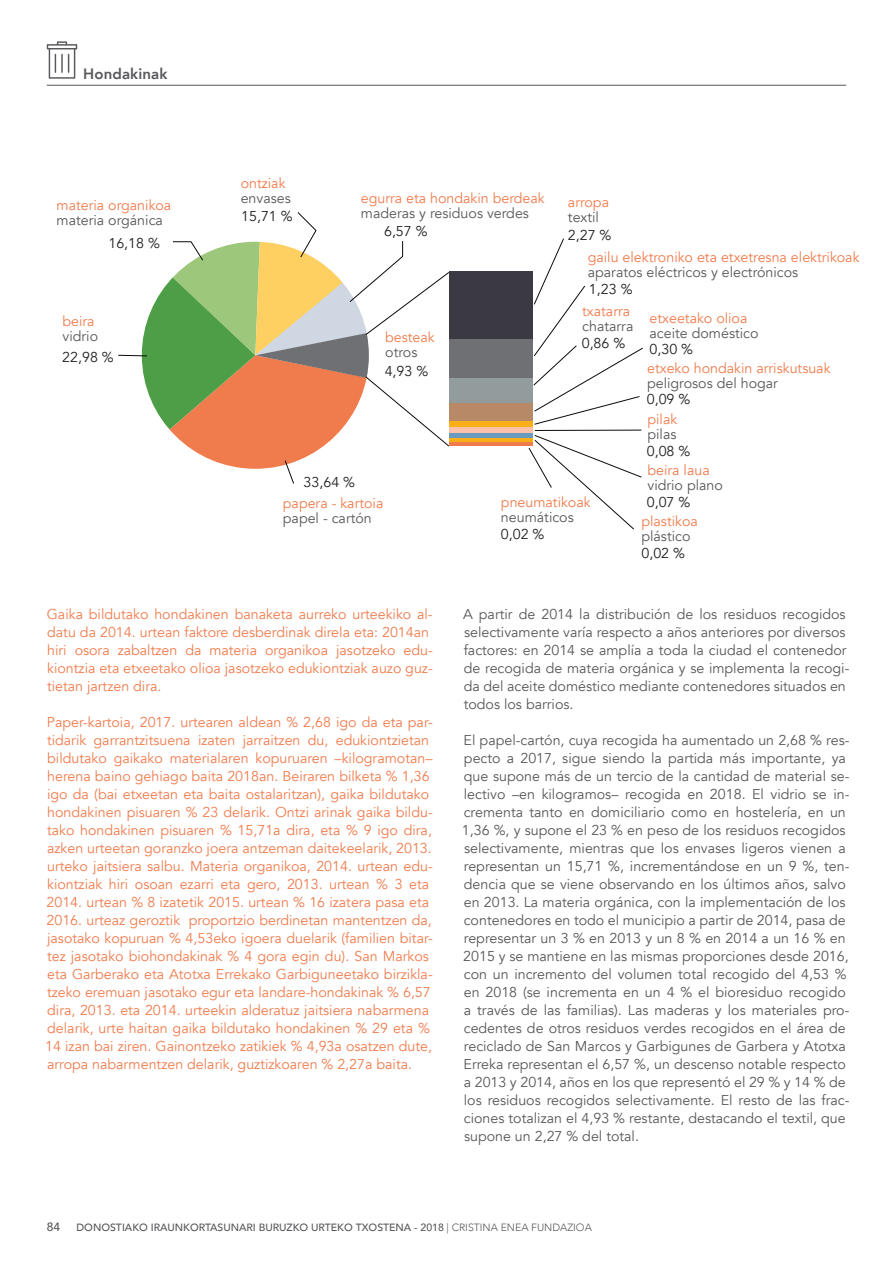
<style>
.page{position:relative;width:893px;height:1263px;background:#fff}
.page>*{position:absolute;margin:0;border:0;box-sizing:border-box;transform-origin:0 0}
.t1{font:800 15px "Avenir";letter-spacing:.01em;color:#57585b}
.t2{font:14.25px/18px "Avenir";color:#57585b}
.t3{font:14.25px/18px "Avenir";color:#f07c4d}
.t4{font:14.25px "Avenir";color:#231f20}
.t5{font:500 12px "Avenir";color:#57585b}
.t6{font:500 10.5px "Avenir";color:#57585b}
.s1{font-weight:300}
</style>
<div class="page">
<hr style="left:47px;top:85px;width:799px;height:1px;background:#57585b">
<svg style="left:47px;top:41px;width:30px;height:38px"></svg>
<svg style="left:118px;top:212px;width:331px;height:272px"></svg>
<div style="left:449px;top:271px;width:84px;height:68px;background:#3b3a42"></div>
<div style="left:449px;top:339px;width:84px;height:39px;background:#6f7074"></div>
<div style="left:449px;top:378px;width:84px;height:25px;background:#929c9d"></div>
<div style="left:449px;top:403px;width:84px;height:18px;background:#b78967"></div>
<div style="left:449px;top:421px;width:84px;height:6px;background:#faae18"></div>
<div style="left:449px;top:432px;width:84px;height:6px;background:#699bbd"></div>
<div style="left:449px;top:427px;width:84px;height:6px;background:#fbc1a9"></div>
<div style="left:449px;top:438px;width:84px;height:5px;background:#faae18"></div>
<hr style="left:449px;top:443px;width:84px;height:3px;background:#f07c4d">
<svg style="left:528px;top:238px;width:115px;height:292px"></svg>
<hr style="left:535px;top:430px;width:106px;height:1px;background:#0b090c">
<p class="t1" style="left:83px;top:62px;width:86px">Hondakinak</p>
<p class="t3" style="left:57px;top:197px;width:116px">materia organikoa</p>
<p class="t2" style="left:57px;top:212px;width:108px">materia orgánica</p>
<p class="t4" style="left:108px;top:235px;width:53px">16,18 %</p>
<p class="t3" style="left:63px;top:312px;width:34px">beira</p>
<p class="t2" style="left:63px;top:327px;width:37px">vidrio</p>
<p class="t4" style="left:62px;top:349px;width:53px">22,98 %</p>
<p class="t3" style="left:241px;top:174px;width:46px">ontziak</p>
<p class="t2" style="left:241px;top:189px;width:52px">envases</p>
<p class="t4" style="left:241px;top:207px;width:53px">15,71 %</p>
<p class="t3" style="left:361px;top:190px;width:185px">egurra eta hondakin berdeak</p>
<p class="t2" style="left:361px;top:205px;width:170px">maderas y residuos verdes</p>
<p class="t3" style="left:568px;top:193px;width:43px">arropa</p>
<p class="t2" style="left:568px;top:208px;width:33px">textil</p>
<p class="t4" style="left:384px;top:223px;width:45px">6,57 %</p>
<p class="t4" style="left:568px;top:226px;width:45px">2,27 %</p>
<p class="t3" style="left:588px;top:248px;width:273px">gailu elektroniko eta etxetresna elektrikoak</p>
<p class="t2" style="left:588px;top:263px;width:212px">aparatos eléctricos y electrónicos</p>
<p class="t3" style="left:385px;top:329px;width:51px">besteak</p>
<p class="t2" style="left:385px;top:344px;width:34px">otros</p>
<p class="t4" style="left:385px;top:363px;width:45px">4,93 %</p>
<p class="t4" style="left:589px;top:280px;width:45px">1,23 %</p>
<p class="t3" style="left:582px;top:302px;width:49px">txatarra</p>
<p class="t2" style="left:582px;top:317px;width:53px">chatarra</p>
<p class="t4" style="left:582px;top:334px;width:45px">0,86 %</p>
<p class="t3" style="left:650px;top:309px;width:99px">etxeetako olioa</p>
<p class="t2" style="left:650px;top:324px;width:110px">aceite doméstico</p>
<p class="t4" style="left:650px;top:341px;width:45px">0,30 %</p>
<p class="t4" style="left:647px;top:391px;width:45px">0,09 %</p>
<p class="t3" style="left:647px;top:359px;width:185px">etxeko hondakin arriskutsuak</p>
<p class="t2" style="left:647px;top:374px;width:132px">peligrosos del hogar</p>
<p class="t3" style="left:647px;top:410px;width:31px">pilak</p>
<p class="t2" style="left:647px;top:425px;width:31px">pilas</p>
<p class="t4" style="left:647px;top:443px;width:45px">0,08 %</p>
<p class="t4" style="left:304px;top:474px;width:53px">33,64 %</p>
<p class="t3" style="left:283px;top:494px;width:102px">papera - kartoia</p>
<p class="t2" style="left:283px;top:509px;width:90px">papel - cartón</p>
<p class="t3" style="left:501px;top:493px;width:91px">pneumatikoak</p>
<p class="t2" style="left:501px;top:508px;width:74px">neumáticos</p>
<p class="t4" style="left:501px;top:525px;width:45px">0,02 %</p>
<p class="t3" style="left:647px;top:462px;width:64px">beira laua</p>
<p class="t2" style="left:647px;top:477px;width:77px">vidrio plano</p>
<p class="t4" style="left:647px;top:494px;width:45px">0,07 %</p>
<p class="t3" style="left:641px;top:513px;width:58px">plastikoa</p>
<p class="t2" style="left:641px;top:528px;width:51px">plástico</p>
<p class="t4" style="left:641px;top:544px;width:45px">0,02 %</p>
<p class="t3" style="left:47px;top:605px;width:387px">Gaika bildutako hondakinen banaketa aurreko urteekiko al&shy;datu da 2014. urtean faktore desberdinak direla eta: 2014an hiri osora zabaltzen da materia organikoa jasotzeko edu&shy;kiontzia eta etxeetako olioa jasotzeko edukiontziak auzo guz&shy;tietan jartzen dira.</p>
<p class="t3" style="left:45px;top:713px;width:389px">Paper-kartoia, 2017. urtearen aldean % 2,68 igo da eta par&shy;tidarik garrantzitsuena izaten jarraitzen du, edukiontzietan bildutako gaikako materialaren kopuruaren –kilogramotan– herena baino gehiago baita 2018an. Beiraren bilketa % 1,36 igo da (bai etxeetan eta baita ostalaritzan), gaika bildutako hondakinen pisuaren % 23 delarik. Ontzi arinak gaika bildu&shy;tako hondakinen pisuaren % 15,71a dira, eta % 9 igo dira, azken urteetan goranzko joera antzeman daitekeelarik, 2013. urteko jaitsiera salbu. Materia organikoa, 2014. urtean edu&shy;kiontziak hiri osoan ezarri eta gero, 2013. urtean % 3 eta 2014. urtean % 8 izatetik 2015. urtean % 16 izatera pasa eta 2016. urteaz geroztik proportzio berdinetan mantentzen da, jasotako kopuruan % 4,53eko igoera duelarik (familien bitar&shy;tez jasotako biohondakinak % 4 gora egin du). San Markos eta Garberako eta Atotxa Errekako Garbiguneetako birzikla&shy;tzeko eremuan jasotako egur eta landare-hondakinak % 6,57 dira, 2013. eta 2014. urteekin alderatuz jaitsiera nabarmena delarik, urte haitan gaika bildutako hondakinen % 29 eta % 14 izan bai ziren. Gainontzeko zatikiek % 4,93a osatzen dute, arropa nabarmentzen delarik, guztizkoaren % 2,27a baita.</p>
<p class="t2" style="left:463px;top:605px;width:388px">A partir de 2014 la distribución de los residuos recogidos selectivamente varía respecto a años anteriores por diversos factores: en 2014 se amplía a toda la ciudad el contenedor de recogida de materia orgánica y se implementa la recogi&shy;da del aceite doméstico mediante contenedores situados en todos los barrios.</p>
<p class="t2" style="left:462px;top:731px;width:389px">El papel-cartón, cuya recogida ha aumentado un 2,68 % res&shy;pecto a 2017, sigue siendo la partida más importante, ya que supone más de un tercio de la cantidad de material se&shy;lectivo –en kilogramos– recogida en 2018. El vidrio se in&shy;crementa tanto en domiciliario como en hostelería, en un 1,36 %, y supone el 23 % en peso de los residuos recogidos selectivamente, mientras que los envases ligeros vienen a representan un 15,71 %, incrementándose en un 9 %, ten&shy;dencia que se viene observando en los últimos años, salvo en 2013. La materia orgánica, con la implementación de los contenedores en todo el municipio a partir de 2014, pasa de representar un 3 % en 2013 y un 8 % en 2014 a un 16 % en 2015 y se mantiene en las mismas proporciones desde 2016, con un incremento del volumen total recogido del 4,53 % en 2018 (se incrementa en un 4 % el bioresiduo recogido a través de las familias). Las maderas y los materiales pro&shy;cedentes de otros residuos verdes recogidos en el área de reciclado de San Marcos y Garbigunes de Garbera y Atotxa Erreka representan el 6,57 %, un descenso notable respecto a 2013 y 2014, años en los que representó el 29 % y 14 % de los residuos recogidos selectivamente. El resto de las frac&shy;ciones totalizan el 4,93 % restante, destacando el textil, que supone un 2,27 % del total.</p>
<p class="t5" style="left:47px;top:1216px;width:15px">84</p>
<p class="t6" style="left:77px;top:1218px;width:517px">DONOSTIAKO IRAUNKORTASUNARI BURUZKO URTEKO TXOSTENA - 2018 <span class="s1">| CRISTINA ENEA FUNDAZIOA</span></p>
</div>
